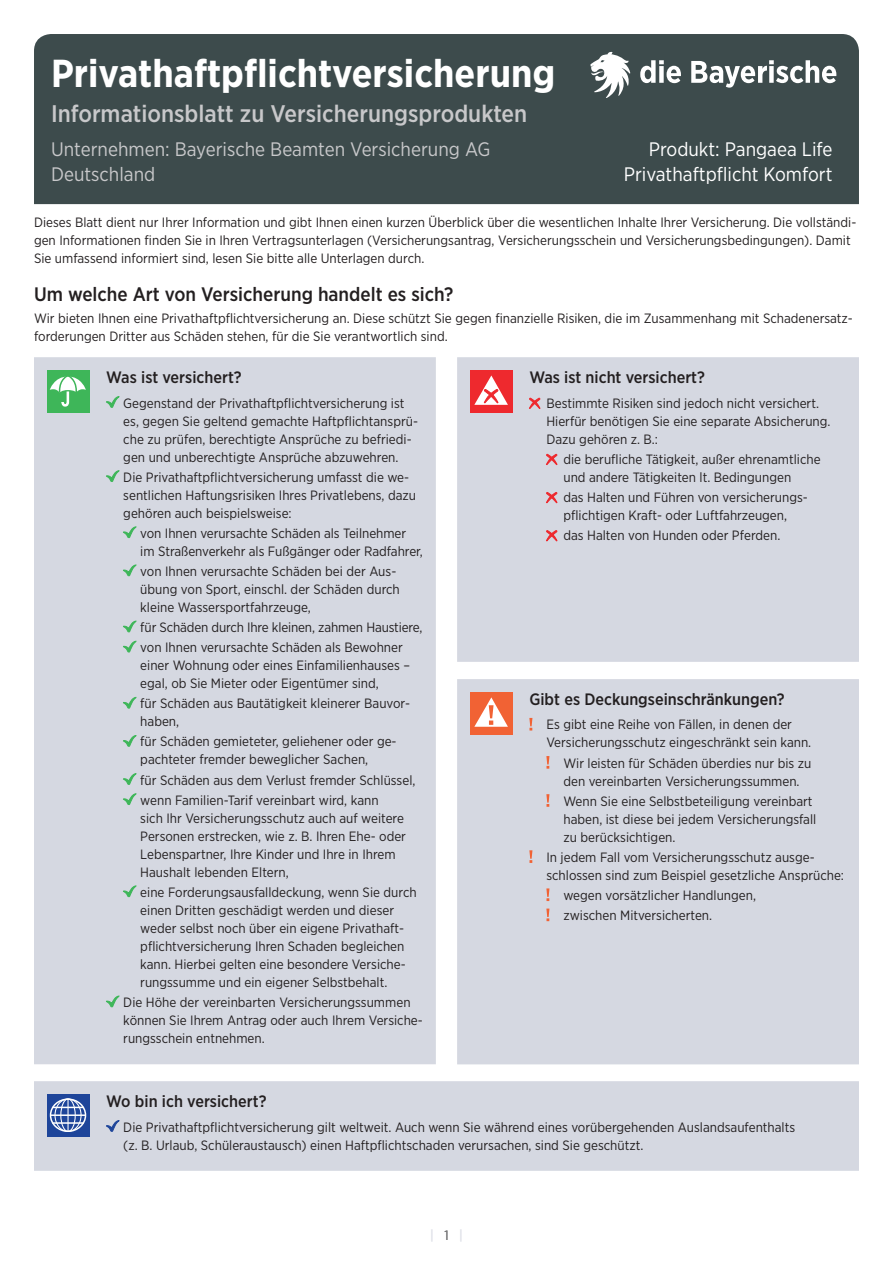
<style>
.page{position:relative;width:893px;height:1263px;background:#fff}
.page>*{position:absolute;margin:0;border:0;box-sizing:border-box;transform-origin:0 0}
.t1{font:700 39px "Gotham Narrow";color:#fff}
.t2{font:500 24px "Gotham Narrow";color:#c8c8ca}
.t3{font:19.5px "Gotham Narrow";color:#c8c8ca}
.t4{font:19.5px "Gotham Narrow";color:#fff}
.t5{font:500 19.5px "Gotham Narrow";color:#231f20}
.t6{font:500 16.5px "Gotham Narrow";color:#231f20}
.t7{font:13.5px/18px "Gotham Narrow";color:#231f20}
.t8{font:13.5px "Gotham Narrow";color:#e0e2e9}
.s1{color:#787879}
</style>
<div class="page">
<div style="left:34px;top:357px;width:402px;height:707px;background:#d5d8e1"></div>
<div style="left:47px;top:370px;width:42px;height:42px;background:#3eb659"></div>
<svg style="left:50px;top:376px;width:36px;height:31px"></svg>
<svg style="left:106px;top:396px;width:14px;height:12px"></svg>
<svg style="left:106px;top:470px;width:14px;height:12px"></svg>
<svg style="left:123px;top:526px;width:14px;height:12px"></svg>
<svg style="left:123px;top:564px;width:14px;height:12px"></svg>
<svg style="left:123px;top:620px;width:14px;height:12px"></svg>
<svg style="left:123px;top:640px;width:14px;height:12px"></svg>
<svg style="left:123px;top:697px;width:14px;height:11px"></svg>
<svg style="left:123px;top:735px;width:14px;height:11px"></svg>
<svg style="left:123px;top:773px;width:14px;height:12px"></svg>
<svg style="left:123px;top:793px;width:14px;height:12px"></svg>
<svg style="left:123px;top:885px;width:14px;height:12px"></svg>
<svg style="left:106px;top:995px;width:14px;height:12px"></svg>
<div style="left:457px;top:357px;width:402px;height:305px;background:#d5d8e1"></div>
<div style="left:470px;top:370px;width:42px;height:42px;background:#ee292e"></div>
<svg style="left:474px;top:375px;width:34px;height:30px"></svg>
<svg style="left:529px;top:398px;width:11px;height:11px"></svg>
<svg style="left:546px;top:454px;width:11px;height:11px"></svg>
<svg style="left:546px;top:492px;width:11px;height:11px"></svg>
<svg style="left:546px;top:530px;width:11px;height:11px"></svg>
<div style="left:457px;top:679px;width:402px;height:385px;background:#d5d8e1"></div>
<div style="left:470px;top:692px;width:42px;height:42px;background:#f16234"></div>
<svg style="left:474px;top:697px;width:34px;height:30px"></svg>
<svg style="left:529px;top:718px;width:3px;height:12px"></svg>
<svg style="left:546px;top:756px;width:3px;height:13px"></svg>
<svg style="left:546px;top:794px;width:3px;height:13px"></svg>
<svg style="left:529px;top:850px;width:3px;height:13px"></svg>
<svg style="left:546px;top:888px;width:3px;height:13px"></svg>
<svg style="left:546px;top:908px;width:3px;height:13px"></svg>
<div style="left:34px;top:1081px;width:825px;height:90px;background:#d5d8e1"></div>
<svg style="left:47px;top:1094px;width:42px;height:42px"></svg>
<svg style="left:66px;top:1108px;width:4px;height:18px"></svg>
<hr style="left:50px;top:1114px;width:36px;height:2px;background:#fff">
<hr style="left:52px;top:1107px;width:32px;height:1px;background:#fff">
<hr style="left:52px;top:1122px;width:32px;height:2px;background:#fff">
<div style="left:50px;top:1098px;width:36px;height:34px;border:2px solid #fff;border-radius:50%"></div>
<hr style="left:68px;top:1099px;width:1px;height:32px;background:#fff">
<div style="left:54px;top:1098px;width:28px;height:34px;border:1px solid #fff;border-radius:50%"></div>
<div style="left:60px;top:1098px;width:16px;height:34px;border:1px solid #fff;border-radius:50%"></div>
<svg style="left:106px;top:1120px;width:14px;height:11px"></svg>
<div style="left:34px;top:34px;width:825px;height:170px;background:#3d4b4c"></div>
<svg style="left:640px;top:60px;width:41px;height:23px"></svg>
<svg style="left:691px;top:60px;width:145px;height:39px"></svg>
<svg style="left:590px;top:52px;width:41px;height:46px"></svg>
<h1 class="t1" style="left:51px;top:48px;width:506px">Privathaftpflichtversicherung</h1>
<h2 class="t2" style="left:51px;top:98px;width:478px">Informationsblatt zu Versicherungsprodukten</h2>
<h3 class="t3" style="left:51px;top:137px;width:441px">Unternehmen: Bayerische Beamten Versicherung AG</h3>
<h3 class="t4" style="left:649px;top:137px;width:185px">Produkt: Pangaea Life</h3>
<h3 class="t3" style="left:51px;top:162px;width:106px">Deutschland</h3>
<h3 class="t4" style="left:624px;top:162px;width:210px">Privathaftpflicht Komfort</h3>
<p class="t7" style="left:34px;top:213px;width:824px">Dieses Blatt dient nur Ihrer Information und gibt Ihnen einen kurzen Überblick über die wesentlichen Inhalte Ihrer Versicherung. Die vollständi&shy;gen Informationen finden Sie in Ihren Vertragsunterlagen (Versicherungsantrag, Versicherungsschein und Versicherungsbedingungen). Damit<br>Sie umfassend informiert sind, lesen Sie bitte alle Unterlagen durch.</p>
<h3 class="t5" style="left:34px;top:282px;width:421px">Um welche Art von Versicherung handelt es sich?</h3>
<p class="t7" style="left:34px;top:309px;width:820px">Wir bieten Ihnen eine Privathaftpflichtversicherung an. Diese schützt Sie gegen finanzielle Risiken, die im Zusammenhang mit Schadenersatz&shy;forderungen Dritter aus Schäden stehen, für die Sie verantwortlich sind.</p>
<p class="t6" style="left:106px;top:367px;width:137px">Was ist versichert?</p>
<p class="t7" style="left:123px;top:393px;width:296px">Gegenstand der Privathaftpflichtversicherung ist es, gegen Sie geltend gemachte Haftpflichtansprü&shy;che zu prüfen, berechtigte Ansprüche zu befriedi&shy;gen und unberechtigte Ansprüche abzuwehren.</p>
<p class="t7" style="left:123px;top:468px;width:294px">Die Privathaftpflichtversicherung umfasst die we&shy;sentlichen Haftungsrisiken Ihres Privatlebens, dazu gehören auch beispielsweise:</p>
<p class="t7" style="left:140px;top:524px;width:284px">von Ihnen verursachte Schäden als Teilnehmer im Straßenverkehr als Fußgänger oder Radfahrer,</p>
<p class="t7" style="left:140px;top:562px;width:261px">von Ihnen verursachte Schäden bei der Aus&shy;übung von Sport, einschl. der Schäden durch kleine Wassersportfahrzeuge,</p>
<p class="t7" style="left:140px;top:617px;width:284px;line-height:20.1px">für Schäden durch Ihre kleinen, zahmen Haustiere, von Ihnen verursachte Schäden als Bewohner</p>
<p class="t7" style="left:140px;top:656px;width:271px">einer Wohnung oder eines Einfamilienhauses – egal, ob Sie Mieter oder Eigentümer sind,</p>
<p class="t7" style="left:140px;top:694px;width:271px">für Schäden aus Bautätigkeit kleinerer Bauvor&shy;haben,</p>
<p class="t7" style="left:140px;top:732px;width:258px">für Schäden gemieteter, geliehener oder ge&shy;pachteter fremder beweglicher Sachen,</p>
<p class="t7" style="left:140px;top:769px;width:277px;line-height:20.1px">für Schäden aus dem Verlust fremder Schlüssel, wenn Familien-Tarif vereinbart wird, kann</p>
<p class="t7" style="left:140px;top:809px;width:267px">sich Ihr Versicherungsschutz auch auf weitere Personen erstrecken, wie z. B. Ihren Ehe- oder Lebenspartner, Ihre Kinder und Ihre in Ihrem Haushalt lebenden Eltern,</p>
<p class="t7" style="left:140px;top:883px;width:278px">eine Forderungsausfalldeckung, wenn Sie durch einen Dritten geschädigt werden und dieser weder selbst noch über ein eigene Privathaft&shy;pflichtversicherung Ihren Schaden begleichen kann. Hierbei gelten eine besondere Versiche&shy;rungssumme und ein eigener Selbstbehalt.</p>
<p class="t7" style="left:123px;top:993px;width:301px">Die Höhe der vereinbarten Versicherungssummen können Sie Ihrem Antrag oder auch Ihrem Versiche&shy;rungsschein entnehmen.</p>
<p class="t6" style="left:529px;top:367px;width:177px">Was ist nicht versichert?</p>
<p class="t7" style="left:546px;top:393px;width:286px">Bestimmte Risiken sind jedoch nicht versichert.<br>Hierfür benötigen Sie eine separate Absicherung.<br>Dazu gehören z. B.:</p>
<p class="t7" style="left:563px;top:450px;width:259px">die berufliche Tätigkeit, außer ehrenamtliche und andere Tätigkeiten lt. Bedingungen</p>
<p class="t7" style="left:563px;top:488px;width:246px">das Halten und Führen von versicherungs&shy;pflichtigen Kraft- oder Luftfahrzeugen,</p>
<p class="t7" style="left:563px;top:526px;width:218px">das Halten von Hunden oder Pferden.</p>
<p class="t6" style="left:529px;top:689px;width:257px">Gibt es Deckungseinschränkungen?</p>
<p class="t7" style="left:546px;top:715px;width:266px">Es gibt eine Reihe von Fällen, in denen der<br>Versicherungsschutz eingeschränkt sein kann.</p>
<p class="t7" style="left:563px;top:753px;width:249px">Wir leisten für Schäden überdies nur bis zu den vereinbarten Versicherungssummen.</p>
<p class="t7" style="left:563px;top:792px;width:254px">Wenn Sie eine Selbstbeteiligung vereinbart haben, ist diese bei jedem Versicherungsfall zu berücksichtigen.</p>
<p class="t7" style="left:546px;top:848px;width:299px">In jedem Fall vom Versicherungsschutz ausge&shy;schlossen sind zum Beispiel gesetzliche Ansprüche:</p>
<p class="t7" style="left:563px;top:885px;width:194px;line-height:20.1px">wegen vorsätzlicher Handlungen, zwischen Mitversicherten.</p>
<p class="t6" style="left:106px;top:1091px;width:162px">Wo bin ich versichert?</p>
<p class="t7" style="left:123px;top:1117px;width:673px">Die Privathaftpflichtversicherung gilt weltweit. Auch wenn Sie während eines vorübergehenden Auslandsaufenthalts (z. B. Urlaub, Schüleraustausch) einen Haftpflichtschaden verursachen, sind Sie geschützt.</p>
<p class="t8" style="left:430px;top:1226px;width:34px">| <span class="s1">1</span> |</p>
</div>
